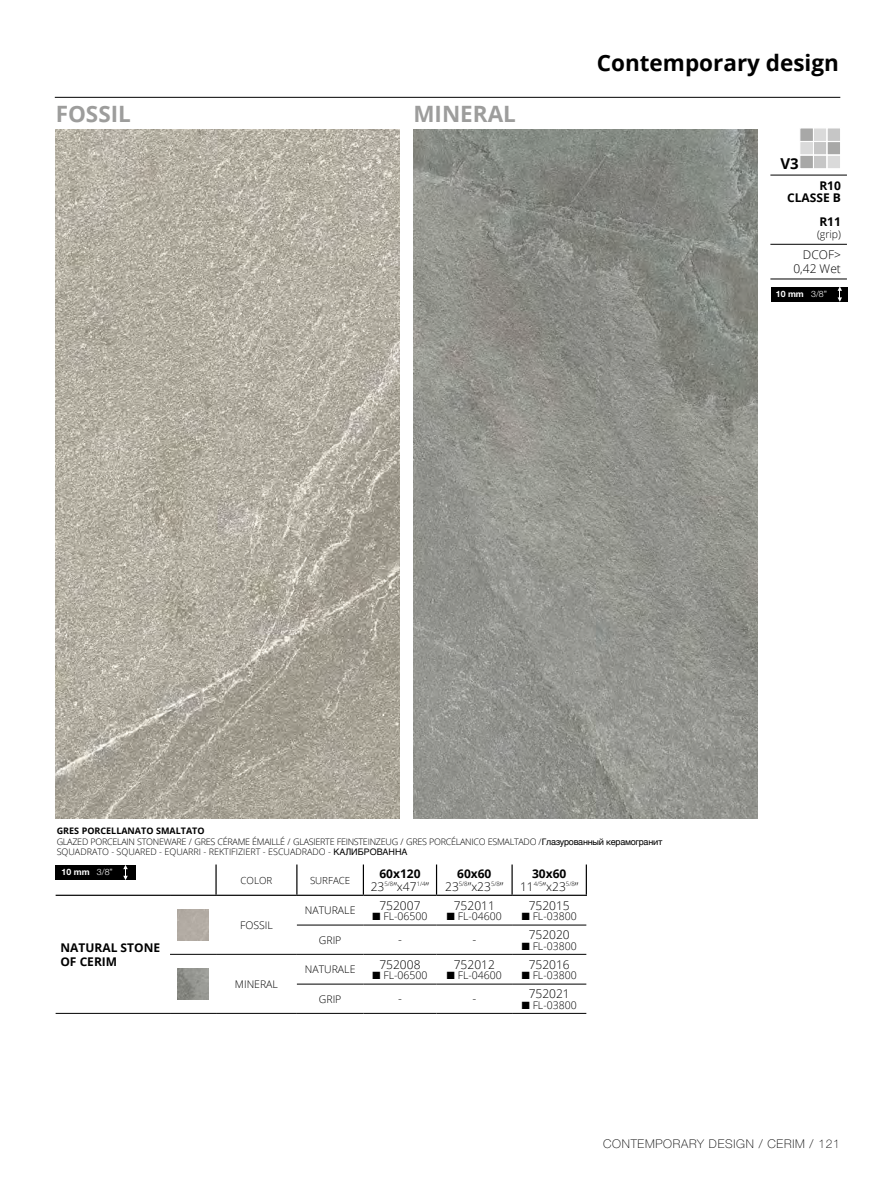
<style>
.page{position:relative;width:893px;height:1191px;background:#fff}
.page>*{position:absolute;margin:0;border:0;box-sizing:border-box;transform-origin:0 0}
.t1{font:700 22.5px "Open Sans";color:#000}
.t2{font:700 22.5px "Open Sans";color:#9d9d9c}
.t3{font:700 15px "Open Sans";color:#000}
.t4{font:300 12px/12px "Open Sans";color:#000;text-align:center}
.t5{font:700 12px/12px "Open Sans";color:#000;text-align:right}
.t6{font:100 12px "Helvetica Neue LT Std";letter-spacing:.06em;color:#000}
.t7{font:300 10.5px "Open Sans";color:#000}
.t8{font:300 9.75px "Open Sans";color:#000}
.t9{font:300 9px/10.8px "Open Sans";letter-spacing:-.03em;color:#000}
.t10{font:700 8.7px "Helvetica Neue LT Std";color:#fff}
.s1{font-weight:300}
.s2{font-weight:700}
.s3{font-family:"Helvetica";font-weight:400}
.s4{font-family:"Helvetica Cyr Upright";font-weight:400}
</style>
<div class="page">
<hr style="left:55px;top:97px;width:785px;height:1px;background:#000">
<img style="left:413px;top:129px;width:344px;height:689px">
<img style="left:56px;top:129px;width:344px;height:689px">
<hr style="left:770px;top:175px;width:77px;height:1px;background:#000">
<hr style="left:770px;top:244px;width:77px;height:1px;background:#000">
<hr style="left:770px;top:279px;width:77px;height:1px;background:#000">
<div style="left:799px;top:128px;width:15px;height:14px;background:#a8a8a7;border:1px solid #fff"></div>
<div style="left:813px;top:128px;width:14px;height:14px;background:#dadada;border:1px solid #fff"></div>
<div style="left:813px;top:141px;width:14px;height:14px;background:#c6c6c6;border:1px solid #fff"></div>
<div style="left:799px;top:141px;width:15px;height:14px;background:#dadada;border:1px solid #fff"></div>
<div style="left:827px;top:141px;width:14px;height:14px;background:#a8a8a7;border:1px solid #fff"></div>
<div style="left:799px;top:155px;width:15px;height:14px;background:#a8a8a7;border:1px solid #fff"></div>
<div style="left:813px;top:155px;width:14px;height:14px;background:#c6c6c6;border:1px solid #fff"></div>
<div style="left:827px;top:128px;width:14px;height:14px;background:#c6c6c6;border:1px solid #fff"></div>
<div style="left:827px;top:155px;width:14px;height:14px;background:#dadada;border:1px solid #fff"></div>
<hr style="left:813px;top:128px;width:1px;height:41px;background:#fff">
<hr style="left:827px;top:128px;width:1px;height:41px;background:#fff">
<hr style="left:800px;top:141px;width:41px;height:1px;background:#fff">
<hr style="left:800px;top:155px;width:41px;height:1px;background:#fff">
<div style="left:771px;top:287px;width:76px;height:15px;background:#000"></div>
<svg style="left:837px;top:287px;width:5px;height:15px"></svg>
<hr style="left:297px;top:924px;width:66px;height:1px;background:#000">
<hr style="left:363px;top:924px;width:74px;height:1px;background:#000">
<hr style="left:437px;top:924px;width:75px;height:1px;background:#000">
<hr style="left:512px;top:924px;width:74px;height:1px;background:#000">
<hr style="left:170px;top:954px;width:46px;height:1px;background:#000">
<hr style="left:216px;top:954px;width:81px;height:1px;background:#000">
<hr style="left:297px;top:954px;width:66px;height:1px;background:#000">
<hr style="left:363px;top:954px;width:74px;height:1px;background:#000">
<hr style="left:437px;top:954px;width:75px;height:1px;background:#000">
<hr style="left:512px;top:954px;width:74px;height:1px;background:#000">
<hr style="left:297px;top:983px;width:66px;height:1px;background:#000">
<hr style="left:363px;top:983px;width:74px;height:1px;background:#000">
<hr style="left:437px;top:983px;width:75px;height:1px;background:#000">
<hr style="left:512px;top:983px;width:74px;height:1px;background:#000">
<hr style="left:56px;top:1013px;width:114px;height:1px;background:#000">
<hr style="left:170px;top:1013px;width:46px;height:1px;background:#000">
<hr style="left:216px;top:1013px;width:81px;height:1px;background:#000">
<hr style="left:297px;top:1013px;width:66px;height:1px;background:#000">
<hr style="left:363px;top:1013px;width:74px;height:1px;background:#000">
<hr style="left:437px;top:1013px;width:75px;height:1px;background:#000">
<hr style="left:512px;top:1013px;width:74px;height:1px;background:#000">
<hr style="left:215px;top:864px;width:2px;height:30px;background:#000">
<hr style="left:296px;top:864px;width:1px;height:30px;background:#000">
<hr style="left:363px;top:864px;width:1px;height:30px;background:#000">
<hr style="left:436px;top:864px;width:1px;height:30px;background:#000">
<hr style="left:511px;top:864px;width:2px;height:30px;background:#000">
<hr style="left:586px;top:864px;width:1px;height:30px;background:#000">
<hr style="left:56px;top:894px;width:114px;height:2px;background:#000">
<hr style="left:170px;top:894px;width:46px;height:2px;background:#000">
<hr style="left:216px;top:894px;width:81px;height:2px;background:#000">
<hr style="left:297px;top:894px;width:66px;height:2px;background:#000">
<hr style="left:363px;top:894px;width:74px;height:2px;background:#000">
<hr style="left:437px;top:894px;width:75px;height:2px;background:#000">
<hr style="left:512px;top:894px;width:75px;height:2px;background:#000">
<img style="left:178px;top:909px;width:30px;height:31px">
<img style="left:178px;top:968px;width:30px;height:31px">
<div style="left:56px;top:865px;width:80px;height:15px;background:#000"></div>
<svg style="left:123px;top:865px;width:5px;height:15px"></svg>
<h1 class="t2" style="left:56px;top:98px;width:77px">FOSSIL</h1>
<h1 class="t2" style="left:413px;top:98px;width:104px">MINERAL</h1>
<h1 class="t1" style="left:597px;top:47px;width:244px">Contemporary design</h1>
<h2 class="t3" style="left:780px;top:153px;width:20px">V3</h2>
<h3 class="t5" style="left:787px;top:180px;width:55px">R10<br>CLASSE B</h3>
<h3 class="t5" style="left:819px;top:216px;width:23px">R11</h3>
<p class="t7" style="left:817px;top:227px;width:25px">(grip)</p>
<h3 class="t4" style="left:793px;top:248px;width:49px;line-height:13.5px;text-align:right">DCOF&gt;<br>0,42 Wet</h3>
<p class="t10" style="left:776px;top:288px;width:53px">10 mm <span class="s1">3/8”</span></p>
<p class="t9" style="left:57px;top:825px;width:607px"><span class="s2">GRES PORCELLANATO SMALTATO<br></span>GLAZED PORCELAIN STONEWARE / GRES CÉRAME ÉMAILLÉ / GLASIERTE FEINSTEINZEUG / GRES PORCÉLANICO ESMALTADO /<span class="s3">Глазурованный керамогранит<br></span>SQUADRATO - SQUARED - EQUARRI - REKTIFIZIERT - ESCUADRADO - <span class="s4">КАЛИБРОВАННА</span></p>
<p class="t10" style="left:62px;top:866px;width:53px">10 mm <span class="s1">3/8”</span></p>
<h3 class="t5" style="left:60px;top:941px;width:101px;line-height:13.4px;text-align:left">NATURAL STONE<br>OF CERIM</h3>
<p class="t8" style="left:241px;top:873px;width:33px">COLOR</p>
<p class="t8" style="left:310px;top:873px;width:42px">SURFACE</p>
<h3 class="t4" style="left:371px;top:867px;width:60px"><span class="s2">60x120<br></span>23<sup>5/8</sup>”x47<sup>1/4</sup>”</h3>
<h3 class="t4" style="left:445px;top:867px;width:60px"><span class="s2">60x60<br></span>23<sup>5/8</sup>”x23<sup>5/8</sup>”</h3>
<h3 class="t4" style="left:520px;top:867px;width:60px"><span class="s2">30x60<br></span>11<sup>4/5</sup>”x23<sup>5/8</sup>”</h3>
<p class="t7" style="left:240px;top:917px;width:34px">FOSSIL</p>
<p class="t7" style="left:235px;top:977px;width:44px">MINERAL</p>
<p class="t7" style="left:305px;top:903px;width:52px">NATURALE</p>
<h3 class="t4" style="left:379px;top:899px;width:43px">752007</h3>
<p class="t7" style="left:372px;top:909px;width:56px">■ FL-06500</p>
<h3 class="t4" style="left:454px;top:899px;width:43px">752011</h3>
<p class="t7" style="left:447px;top:909px;width:56px">■ FL-04600</p>
<h3 class="t4" style="left:529px;top:899px;width:43px">752015</h3>
<p class="t7" style="left:522px;top:909px;width:56px">■ FL-03800</p>
<p class="t7" style="left:319px;top:932px;width:24px">GRIP</p>
<h3 class="t4" style="left:398px;top:933px;width:5px">-</h3>
<h3 class="t4" style="left:472px;top:933px;width:5px">-</h3>
<h3 class="t4" style="left:529px;top:928px;width:43px">752020</h3>
<p class="t7" style="left:522px;top:938px;width:56px">■ FL-03800</p>
<p class="t7" style="left:305px;top:962px;width:52px">NATURALE</p>
<h3 class="t4" style="left:379px;top:958px;width:43px">752008</h3>
<p class="t7" style="left:372px;top:968px;width:56px">■ FL-06500</p>
<h3 class="t4" style="left:454px;top:958px;width:43px">752012</h3>
<p class="t7" style="left:447px;top:968px;width:56px">■ FL-04600</p>
<h3 class="t4" style="left:529px;top:958px;width:43px">752016</h3>
<p class="t7" style="left:522px;top:968px;width:56px">■ FL-03800</p>
<p class="t7" style="left:319px;top:991px;width:24px">GRIP</p>
<h3 class="t4" style="left:398px;top:992px;width:5px">-</h3>
<h3 class="t4" style="left:472px;top:992px;width:5px">-</h3>
<h3 class="t4" style="left:529px;top:987px;width:43px">752021</h3>
<p class="t7" style="left:522px;top:997px;width:56px">■ FL-03800</p>
<h3 class="t6" style="left:603px;top:1137px;width:238px">CONTEMPORARY DESIGN / CERIM / 121</h3>
</div>
